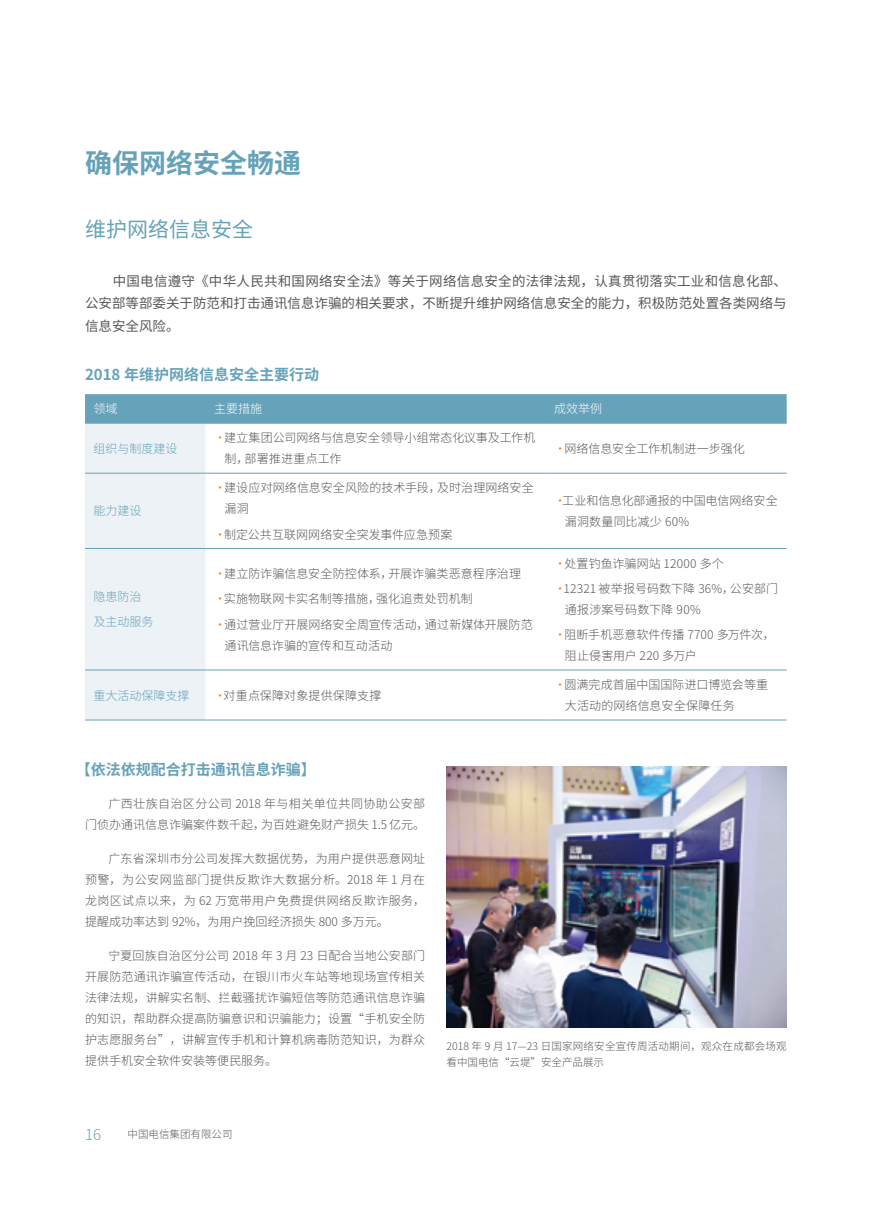
<style>
.page{position:relative;width:893px;height:1212px;background:#fff}
.page>*{position:absolute;margin:0;border:0;box-sizing:border-box;transform-origin:0 0}
.t1{font:700 27px "Source Han Sans CN";color:#66a2b9}
.t2{font:21px "Source Han Sans CN";color:#66a2b9}
.t3{font:700 15px "Source Han Sans CN";color:#66a2b9}
.t4{font:300 15px "Source Han Sans CN";color:#66a2b9}
.t5{font:13.5px/22.5px "Source Han Sans CN";color:#595757;text-align:justify}
.t6{font:300 12px/21px "Source Han Sans CN";letter-spacing:.01em;color:#595757}
.t7{font:300 12px/25.2px "Source Han Sans CN";color:#66a2b9}
.t8{font:300 12px "Source Han Sans CN";color:#fff}
.t9{font:300 10.5px/16.5px "Source Han Sans CN";letter-spacing:.02em;color:#595757}
.t10{font:300 10.5px "Source Han Sans CN";color:#595757}
.s1{color:#f08300}
</style>
<div class="page">
<img style="left:446px;top:767px;width:341px;height:260px">
<svg style="left:85px;top:394px;width:702px;height:326px"></svg>
<hr style="left:85px;top:423px;width:121px;height:1px;background:#66a2b9">
<hr style="left:206px;top:423px;width:340px;height:1px;background:#66a2b9">
<hr style="left:546px;top:423px;width:241px;height:1px;background:#66a2b9">
<hr style="left:85px;top:720px;width:121px;height:1px;background:#66a2b9">
<hr style="left:206px;top:720px;width:340px;height:1px;background:#66a2b9">
<hr style="left:546px;top:720px;width:241px;height:1px;background:#66a2b9">
<hr style="left:85px;top:473px;width:121px;height:1px;background:#66a2b9">
<hr style="left:206px;top:473px;width:340px;height:1px;background:#66a2b9">
<hr style="left:546px;top:473px;width:241px;height:1px;background:#66a2b9">
<hr style="left:85px;top:548px;width:121px;height:1px;background:#66a2b9">
<hr style="left:206px;top:548px;width:340px;height:1px;background:#66a2b9">
<hr style="left:546px;top:548px;width:241px;height:1px;background:#66a2b9">
<hr style="left:85px;top:670px;width:121px;height:1px;background:#66a2b9">
<hr style="left:206px;top:670px;width:340px;height:1px;background:#66a2b9">
<hr style="left:546px;top:670px;width:241px;height:1px;background:#66a2b9">
<h1 class="t1" style="left:85px;top:147px;width:217px">确保网络安全畅通</h1>
<h2 class="t2" style="left:85px;top:218px;width:169px">维护网络信息安全</h2>
<p class="t5" style="left:85px;top:270px;width:703px;text-indent:28px">中国电信遵守《中华人民共和国网络安全法》等关于网络信息安全的法律法规，认真贯彻落实工业和信息化部、公安部等部委关于防范和打击通讯信息诈骗的相关要求，不断提升维护网络信息安全的能力，积极防范处置各类网络与信息安全风险。</p>
<p class="t3" style="left:85px;top:366px;width:236px">2018 年维护网络信息安全主要行动</p>
<p class="t8" style="left:94px;top:402px;width:25px">领域</p>
<p class="t8" style="left:214px;top:402px;width:49px">主要措施</p>
<p class="t8" style="left:554px;top:402px;width:49px">成效举例</p>
<p class="t7" style="left:94px;top:436px;width:85px">组织与制度建设</p>
<p class="t6" style="left:225px;top:428px;width:312px;text-indent:-11px"><span class="s1">・</span>建立集团公司网络与信息安全领导小组常态化议事及工作机制，部署推进重点工作</p>
<p class="t6" style="left:554px;top:438px;width:192px"><span class="s1">・</span>网络信息安全工作机制进一步强化</p>
<p class="t7" style="left:94px;top:499px;width:49px">能力建设</p>
<p class="t7" style="left:94px;top:584px;width:61px">隐患防治及主动服务</p>
<p class="t6" style="left:225px;top:478px;width:311px;text-indent:-11px"><span class="s1">・</span>建设应对网络信息安全风险的技术手段，及时治理网络安全漏洞</p>
<p class="t6" style="left:214px;top:524px;width:240px"><span class="s1">・</span>制定公共互联网网络安全突发事件应急预案</p>
<p class="t6" style="left:214px;top:561px;width:320px;line-height:25.2px"><span class="s1">・</span>建立防诈骗信息安全防控体系，开展诈骗类恶意程序治理<span class="s1">・</span>实施物联网卡实名制等措施，强化追责处罚机制<br><span class="s1">・</span>通过营业厅开展网络安全周宣传活动，通过新媒体开展防范</p>
<p class="t6" style="left:225px;top:635px;width:169px">通讯信息诈骗的宣传和互动活动</p>
<p class="t6" style="left:565px;top:490px;width:214px;text-indent:-11px"><span class="s1">・</span>工业和信息化部通报的中国电信网络安全漏洞数量同比减少 60%</p>
<p class="t6" style="left:554px;top:551px;width:225px;line-height:25.2px"><span class="s1">・</span>处置钓鱼诈骗网站 12000 多个<br><span class="s1">・</span>12321 被举报号码数下降 36%，公安部门</p>
<p class="t6" style="left:554px;top:597px;width:222px;line-height:25.2px;text-indent:11px">通报涉案号码数下降 90%<br><span class="s1">・</span>阻断手机恶意软件传播 7700 多万件次，</p>
<p class="t6" style="left:565px;top:645px;width:134px">阻止侵害用户 220 多万户</p>
<p class="t7" style="left:94px;top:683px;width:97px">重大活动保障支撑</p>
<p class="t6" style="left:214px;top:685px;width:169px"><span class="s1">・</span>对重点保障对象提供保障支撑</p>
<p class="t6" style="left:565px;top:674px;width:205px;text-indent:-11px"><span class="s1">・</span>圆满完成首届中国国际进口博览会等重大活动的网络信息安全保障任务</p>
<p class="t3" style="left:76px;top:761px;width:242px">【依法依规配合打击通讯信息诈骗】</p>
<p class="t6" style="left:85px;top:794px;width:342px;text-align:right">广西壮族自治区分公司 2018 年与相关单位共同协助公安部<br>门侦办通讯信息诈骗案件数千起，为百姓避免财产损失 1.5 亿元。</p>
<p class="t6" style="left:85px;top:848px;width:342px;text-align:justify;text-indent:23px">广东省深圳市分公司发挥大数据优势，为用户提供恶意网址预警，为公安网监部门提供反欺诈大数据分析。2018 年 1 月在龙岗区试点以来，为 62 万宽带用户免费提供网络反欺诈服务，提醒成功率达到 92%，为用户挽回经济损失 800 多万元。</p>
<p class="t6" style="left:85px;top:945px;width:342px;text-align:justify;text-indent:23px">宁夏回族自治区分公司 2018 年 3 月 23 日配合当地公安部门开展防范通讯诈骗宣传活动，在银川市火车站等地现场宣传相关法律法规，讲解实名制、拦截骚扰诈骗短信等防范通讯信息诈骗的知识，帮助群众提高防骗意识和识骗能力；设置“手机安全防护志愿服务台”，讲解宣传手机和计算机病毒防范知识，为群众提供手机安全软件安装等便民服务。</p>
<p class="t9" style="left:446px;top:1038px;width:342px">2018 年 9 月 17—23 日国家网络安全宣传周活动期间，观众在成都会场观看中国电信“云堤”安全产品展示</p>
<p class="t4" style="left:85px;top:1126px;width:18px">16</p>
<p class="t10" style="left:128px;top:1128px;width:106px">中国电信集团有限公司</p>
</div>
